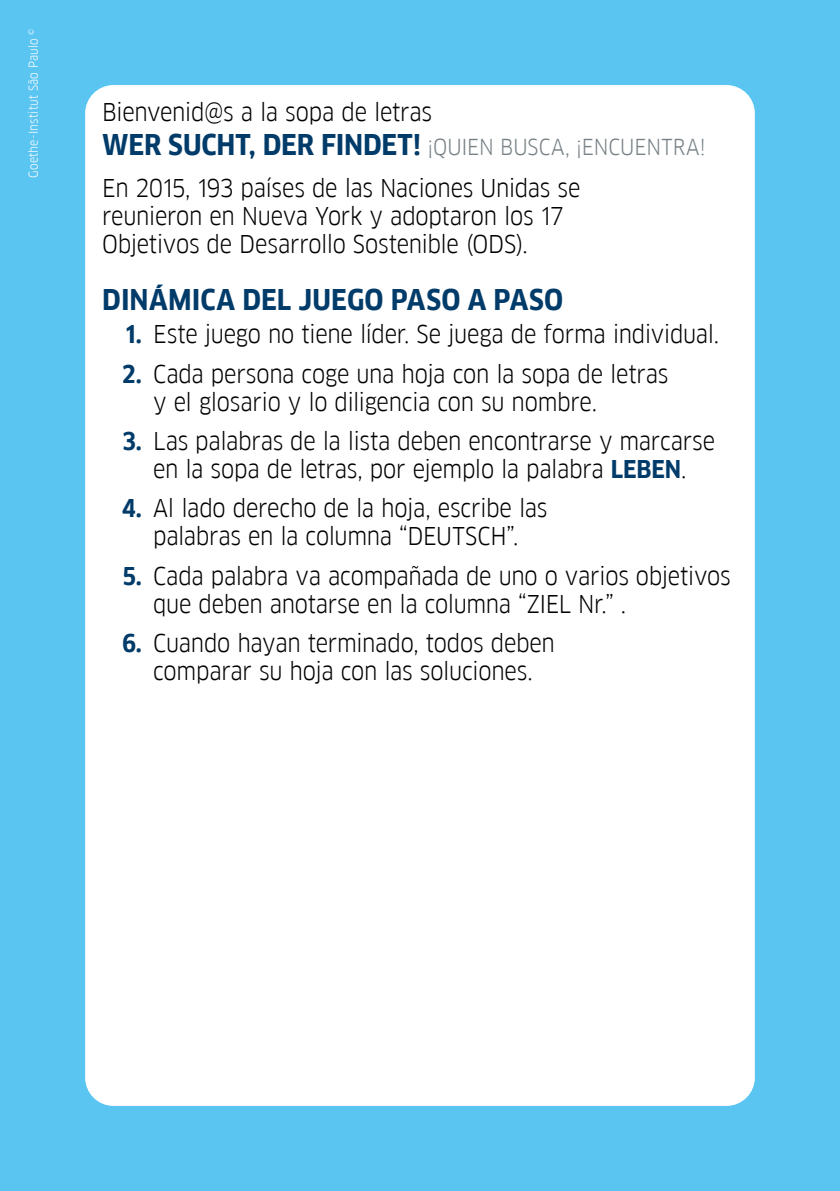
<style>
.page{position:relative;width:840px;height:1191px;background:#fff}
.page>*{position:absolute;margin:0;border:0;box-sizing:border-box;transform-origin:0 0}
.t1{font:700 28px "Goethe FF Clan";letter-spacing:.005em;color:#003b69}
.t2{font:24px/28px "Goethe FF Clan";letter-spacing:-.015em;color:#000}
.t3{font:21.6px "Goethe FF Clan";letter-spacing:-.005em;color:#778186}
.t4{font:12px "Goethe FF Clan";letter-spacing:.02em;color:#fff}
.s1{font-weight:700;font-size:28px;color:#003b69}
.s2{font-weight:700;color:#003b69}
</style>
<div class="page">
<div style="left:0;top:0;width:839px;height:1191px;background:#5bc5f2"></div>
<div style="left:85px;top:85px;width:669px;height:1021px;background:#fff;border-radius:28px"></div>
<p class="t4" style="left:26px;top:178px;width:151px;rotate:-90deg">Goethe-Institut São Paulo <sup>©</sup></p>
<p class="t2" style="left:102px;top:98px;width:331px">Bienvenid@s a la sopa de letras</p>
<p class="t3" style="left:102px;top:134px;width:604px"><span class="s1">WER SUCHT, DER FINDET!</span> ¡QUIEN BUSCA, ¡ENCUENTRA!</p>
<p class="t2" style="left:102px;top:174px;width:479px">En 2015, 193 países de las Naciones Unidas se reunieron en Nueva York y adoptaron los 17<br>Objetivos de Desarrollo Sostenible (ODS).</p>
<p class="t1" style="left:102px;top:283px;width:462px">DINÁMICA DEL JUEGO PASO A PASO</p>
<p class="t2" style="left:125px;top:320px;width:594px"><span class="s2">1.</span> Este juego no tiene líder. Se juega de forma individual.</p>
<p class="t2" style="left:153px;top:360px;width:516px;text-indent:-31px"><span class="s2">2.</span> Cada persona coge una hoja con la sopa de letras y el glosario y lo diligencia con su nombre.</p>
<p class="t2" style="left:122px;top:427px;width:594px;text-align:center"><span class="s2">3.</span> Las palabras de la lista deben encontrarse y marcarse en la sopa de letras, por ejemplo la palabra <span class="s2">LEBEN</span>.</p>
<p class="t2" style="left:122px;top:494px;width:427px;text-align:center"><span class="s2">4.</span> Al lado derecho de la hoja, escribe las palabras en la columna “DEUTSCH”.</p>
<p class="t2" style="left:153px;top:562px;width:578px;text-indent:-30px"><span class="s2">5.</span> Cada palabra va acompañada de uno o varios objetivos que deben anotarse en la columna “ZIEL Nr.” .</p>
<p class="t2" style="left:122px;top:629px;width:434px;text-align:center"><span class="s2">6.</span> Cuando hayan terminado, todos deben comparar su hoja con las soluciones.</p>
</div>
